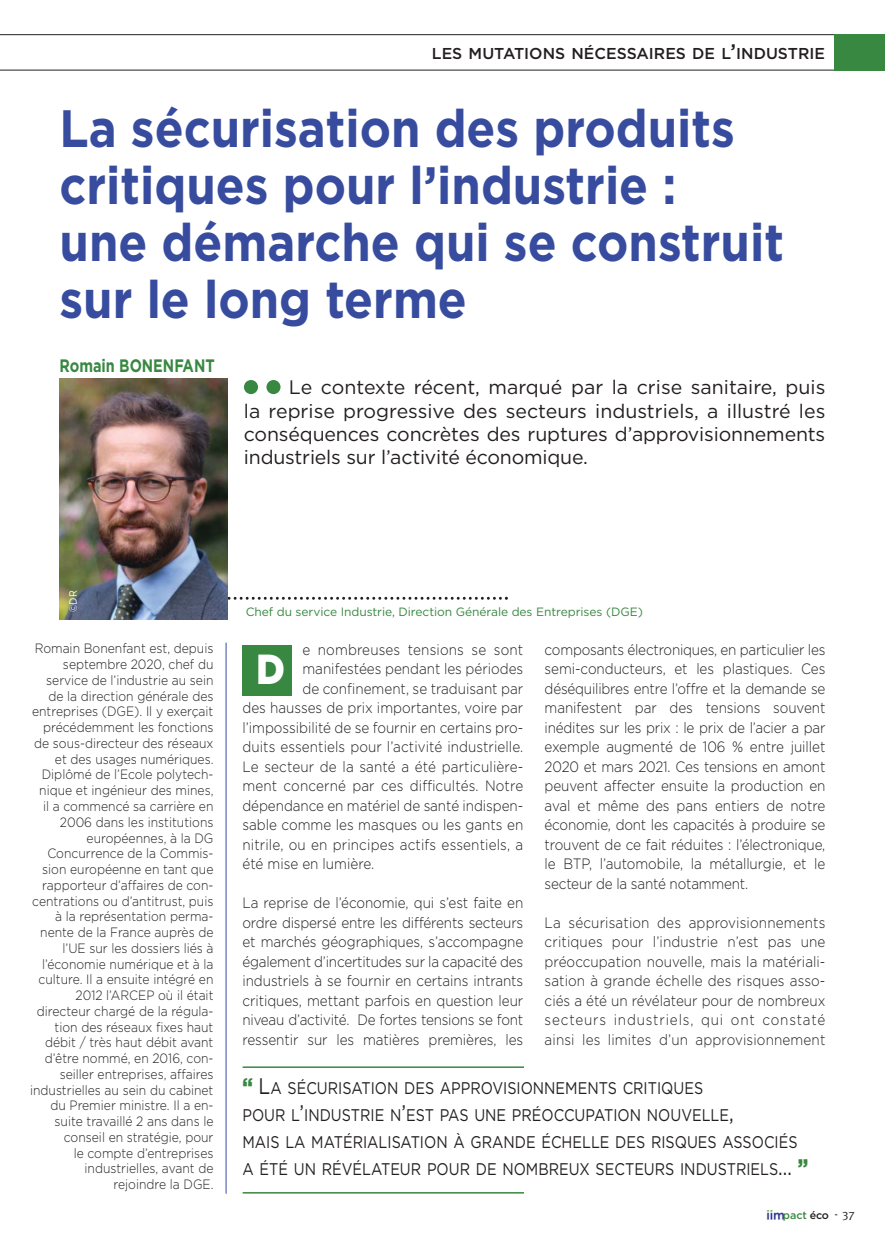
<style>
.page{position:relative;width:885px;height:1260px;background:#fff}
.page>*{position:absolute;margin:0;border:0;box-sizing:border-box;transform-origin:0 0}
.t1{font:700 52.5px/57px "Gotham";color:#374c9e;scale:.9 1}
.t2{font:900 42px "Gotham";color:#fff;scale:.9 1}
.t3{font:19.5px/23.4px "Gotham";letter-spacing:-.01em;color:#231f20;text-align:justify}
.t4{font:700 18px "Gotham";color:#388841;scale:.8 1}
.t5{font:16.8px/27px "Gotham";color:#231f20;scale:.85 1}
.t6{font:500 15.75px "Gotham";color:#231f20}
.t7{font:300 15px/19.5px "Gotham";color:#231f20;text-align:justify;scale:.9 1}
.t8{font:300 13.5px/15.8px "Gotham";color:#231f20;text-align:right;scale:.9 1}
.t9{font:12px "Gotham";letter-spacing:-.005em;color:#388841}
.t10{font:500 10.8px "Gotham";color:#388841}
.t11{font:10.5px "Gotham";color:#fff;scale:.9 1}
.s1{font-size:21px}
.s2{font-weight:900;font-size:22.5px;color:#388841}
.s3{font-size:22.5px}
.s4{color:#231f20}
.s5{font-family:"Meta";font-weight:400;font-size:12px;color:#231f20}
</style>
<div class="page">
<img style="left:766px;top:1210px;width:16px;height:8px">
<div style="left:244px;top:380px;width:14px;height:14px;background:#388841;border-radius:50%"></div>
<div style="left:266px;top:380px;width:14px;height:14px;background:#388841;border-radius:50%"></div>
<svg style="left:227px;top:596px;width:281px;height:3px"></svg>
<img style="left:60px;top:378px;width:167px;height:241px">
<hr style="left:225px;top:642px;width:1px;height:551px;background:#374c9e">
<div style="left:243px;top:644px;width:49px;height:51px;background:#388841"></div>
<hr style="left:242px;top:1066px;width:282px;height:1px;background:#388841">
<hr style="left:242px;top:1191px;width:282px;height:2px;background:#388841">
<svg style="left:0;top:34px;width:834px;height:37px"></svg>
<div style="left:834px;top:34px;width:50px;height:37px;background:#388841"></div>
<p class="t6" style="left:432px;top:46px;width:394px">LES MUTATIONS NÉCESSAIRES DE L<span class="s1">’</span>INDUSTRIE</p>
<h1 class="t1" style="left:60px;top:104px;width:806px">La sécurisation des produits critiques pour l’industrie :<br>une démarche qui se construit sur le long terme</h1>
<p class="t4" style="left:60px;top:358px;width:195px">Romain BONENFANT</p>
<h3 class="t3" style="left:244px;top:377px;width:583px;text-indent:45px">Le contexte récent, marqué par la crise sanitaire, puis la reprise progressive des secteurs industriels, a illustré les conséquences concrètes des ruptures d’approvisionnements industriels sur l’activité économique.</h3>
<p class="t11" style="left:68px;top:612px;width:26px;rotate:-90deg">©DR</p>
<p class="t9" style="left:246px;top:606px;width:399px">Chef du service Industrie, Direction Générale des Entreprises (DGE)</p>
<p class="t8" style="left:30px;top:641px;width:205px">Romain Bonenfant est, depuis septembre 2020, chef du service de l’industrie au sein de la direction générale des entreprises (DGE). Il y exerçait précédemment les fonctions de sous-directeur des réseaux et des usages numériques.<br>Diplômé de l’Ecole polytech&shy;nique et ingénieur des mines, il a commencé sa carrière en<br>2006 dans les institutions européennes, à la DG<br>Concurrence de la Commis&shy;sion européenne en tant que rapporteur d’affaires de con&shy;centrations ou d’antitrust, puis à la représentation perma&shy;nente de la France auprès de l’UE sur les dossiers liés à l’économie numérique et à la culture. Il a ensuite intégré en<br>2012 l’ARCEP où il était directeur chargé de la régula&shy;tion des réseaux fixes haut débit / très haut débit avant d’être nommé, en 2016, con&shy;seiller entreprises, affaires industrielles au sein du cabinet du Premier ministre. Il a en&shy;suite travaillé 2 ans dans le conseil en stratégie, pour<br>le compte d’entreprises industrielles, avant de rejoindre la DGE.</p>
<p class="t7" style="left:544px;top:640px;width:313px">composants électroniques, en particulier les semi-conducteurs, et les plastiques. Ces déséquilibres entre l’offre et la demande se manifestent par des tensions souvent inédites sur les prix : le prix de l’acier a par exemple augmenté de 106 % entre juillet 2020 et mars 2021. Ces tensions en amont peuvent affecter ensuite la production en aval et même des pans entiers de notre économie, dont les capacités à produire se trouvent de ce fait réduites : l’électronique, le BTP, l’automobile, la métallurgie, et le secteur de la santé notamment.</p>
<p class="t7" style="left:302px;top:640px;width:247px">e nombreuses tensions se sont</p>
<p class="t7" style="left:302px;top:660px;width:247px">manifestées pendant les périodes</p>
<p class="t7" style="left:302px;top:679px;width:247px">de confinement, se traduisant par</p>
<p class="t7" style="left:242px;top:699px;width:313px">des hausses de prix importantes, voire par</p>
<p class="t7" style="left:242px;top:718px;width:313px">l’impossibilité de se fournir en certains pro-</p>
<p class="t7" style="left:242px;top:738px;width:313px">duits essentiels pour l’activité industrielle.</p>
<p class="t7" style="left:242px;top:757px;width:313px">Le secteur de la santé a été particulière-</p>
<p class="t7" style="left:242px;top:777px;width:313px">ment concerné par ces difficultés. Notre</p>
<p class="t7" style="left:242px;top:796px;width:313px">dépendance en matériel de santé indispen-</p>
<p class="t7" style="left:242px;top:816px;width:313px">sable comme les masques ou les gants en</p>
<p class="t7" style="left:242px;top:835px;width:313px">nitrile, ou en principes actifs essentiels, a</p>
<p class="t7" style="left:242px;top:855px;width:148px">été mise en lumière.</p>
<p class="t7" style="left:242px;top:894px;width:313px">La reprise de l’économie, qui s’est faite en ordre dispersé entre les différents secteurs et marchés géographiques, s’accompagne également d’incertitudes sur la capacité des industriels à se fournir en certains intrants critiques, mettant parfois en question leur niveau d’activité. De fortes tensions se font ressentir sur les matières premières, les</p>
<h2 class="t2" style="left:256px;top:654px;width:34px">D</h2>
<p class="t7" style="left:544px;top:913px;width:313px">La sécurisation des approvisionnements critiques pour l’industrie n’est pas une préoccupation nouvelle, mais la matériali&shy;sation à grande échelle des risques asso&shy;ciés a été un révélateur pour de nombreux secteurs industriels, qui ont constaté ainsi les limites d’un approvisionnement</p>
<p class="t5" style="left:242px;top:1075px;width:667px"><span class="s2">“</span> <span class="s3">L</span>A SÉCURISATION DES APPROVISIONNEMENTS CRITIQUES<br>POUR L<span class="s3">’</span>INDUSTRIE N<span class="s3">’</span>EST PAS UNE PRÉOCCUPATION NOUVELLE<span class="s3">,<br></span>MAIS LA MATÉRIALISATION À GRANDE ÉCHELLE DES RISQUES ASSOCIÉS A ÉTÉ UN RÉVÉLATEUR POUR DE NOMBREUX SECTEURS INDUSTRIELS<span class="s3">…</span> <span class="s2">”</span></p>
<p class="t10" style="left:782px;top:1210px;width:74px">pact <span class="s4">éco</span> <span class="s5">- 37</span></p>
</div>
